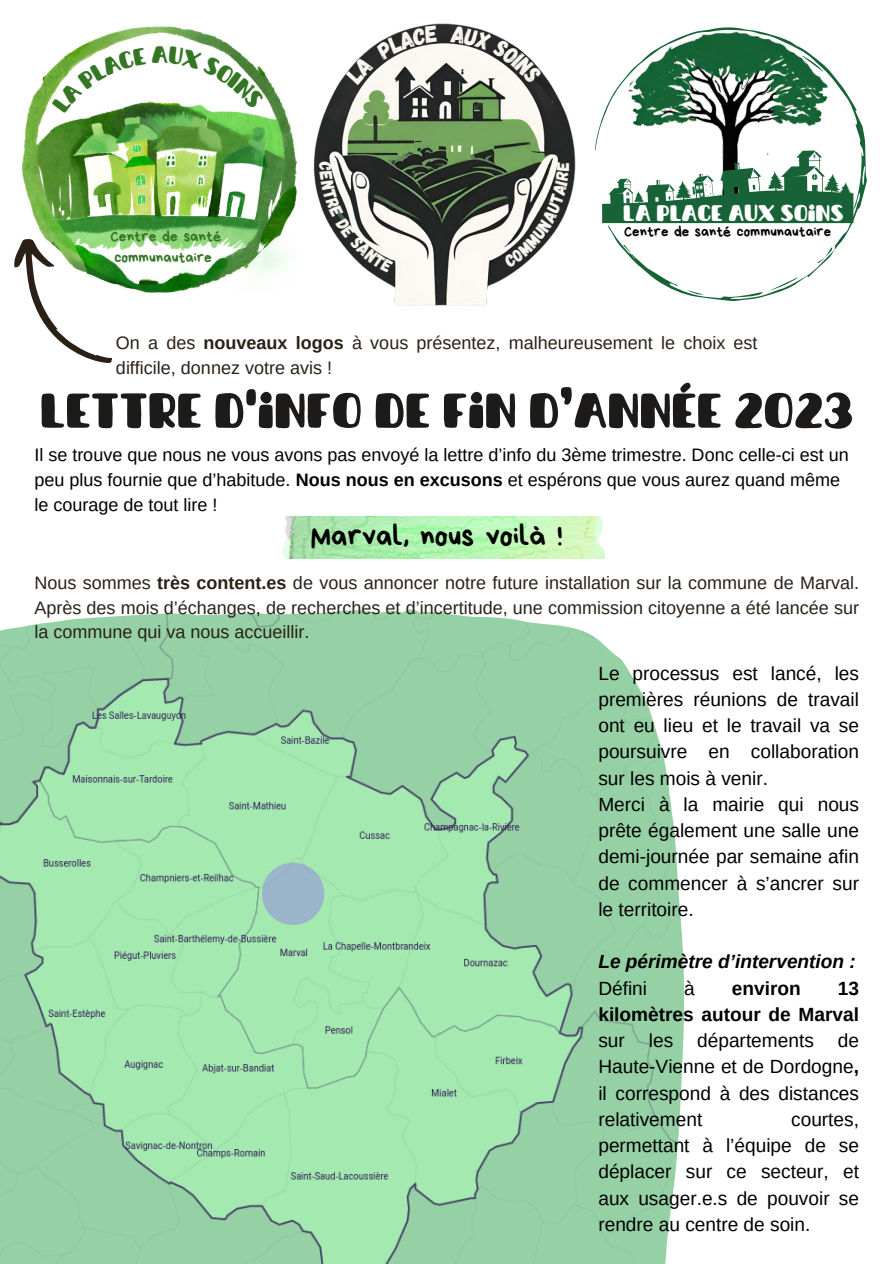
<style>
.page{position:relative;width:893px;height:1264px;background:#fff}
.page>*{position:absolute;margin:0;border:0;box-sizing:border-box;transform-origin:0 0}
.t1{font:50.1px "Cranberry";color:#1c1b1a}
.t2{font:30px "Bryndan Write";color:#000}
.t3{font:24.3px "Cranberry";color:#357625}
.t4{font:23.25px "Cranberry";color:#fff}
.t5{font:19.05px/26.2px "Arimo";color:#000;text-align:justify}
.t6{font:700 19.05px/26.2px "Arimo";color:#000;text-align:justify}
.t7{font:italic 700 19.05px "Arimo";color:#000}
.t8{font:18px/24.8px "Arimo";color:#2a2016;text-align:justify}
.t9{font:18px/24.8px "Arimo";color:#000}
.t10{font:15.3px/21.3px "Bryndan Write";color:#357625}
.t11{font:14.85px "Bryndan Write";color:#000}
.s1{font-weight:700}
.s2{font-weight:400}
</style>
<div class="page">
<img style="left:0;top:609px;width:683px;height:654px">
<img style="left:284px;top:516px;width:320px;height:42px">
<div style="left:262px;top:862px;width:62px;height:63px;background:#9bb6ca;border-radius:50%"></div>
<img style="left:23px;top:26px;width:237px;height:267px">
<svg style="left:627px;top:27px;width:239px;height:274px"></svg>
<svg style="left:801px;top:55px;width:22px;height:17px"></svg>
<svg style="left:769px;top:277px;width:28px;height:14px"></svg>
<svg style="left:686px;top:290px;width:17px;height:5px"></svg>
<svg style="left:627px;top:151px;width:226px;height:72px"></svg>
<svg style="left:817px;top:247px;width:15px;height:16px"></svg>
<svg style="left:627px;top:244px;width:9px;height:15px"></svg>
<img style="left:260px;top:23px;width:367px;height:283px">
<svg style="left:14px;top:231px;width:100px;height:132px"></svg>
<svg style="left:51px;top:47px;width:95px;height:66px"></svg>
<svg style="left:168px;top:46px;width:97px;height:63px"></svg>
<svg style="left:345px;top:26px;width:92px;height:59px"></svg>
<svg style="left:450px;top:26px;width:92px;height:58px"></svg>
<svg style="left:319px;top:162px;width:76px;height:111px"></svg>
<svg style="left:503px;top:163px;width:66px;height:105px"></svg>
<p class="t3" style="left:152px;top:44px;width:18px">A</p>
<p class="t10" style="left:111px;top:225px;width:112px">Centre de santé communautaire</p>
<p class="t4" style="left:623px;top:202px;width:222px">LA PLACE AUX SOINS</p>
<p class="t11" style="left:624px;top:224px;width:208px">Centre de santé communautaire</p>
<p class="t8" style="left:116px;top:330px;width:643px">On a des <span class="s1">nouveaux logos</span> à vous présentez, malheureusement le choix est difficile, donnez votre avis !</p>
<p class="t1" style="left:40px;top:387px;width:814px">LETTRE D'INFO DE FIN D’ANNÉE 2023</p>
<p class="t9" style="left:34px;top:442px;width:815px">Il se trouve que nous ne vous avons pas envoyé la lettre d’info du 3ème trimestre. Donc celle-ci est un peu plus fournie que d’habitude. <span class="s1">Nous nous en excusons</span> et espérons que vous aurez quand même le courage de tout lire !</p>
<p class="t2" style="left:311px;top:520px;width:253px">Marval, nous voilà !</p>
<p class="t8" style="left:34px;top:570px;width:826px">Nous sommes <span class="s1">très content.es</span> de vous annoncer notre future installation sur la commune de Marval.<br>Après des mois d’échanges, de recherches et d’incertitude, une commission citoyenne a été lancée sur la commune qui va nous accueillir.</p>
<p class="t5" style="left:598px;top:660px;width:262px">Le processus est lancé, les premières réunions de travail ont eu lieu et le travail va se poursuivre en collaboration sur les mois à venir.</p>
<p class="t5" style="left:598px;top:791px;width:262px">Merci à la mairie qui nous prête également une salle une demi-journée par semaine afin de commencer à s’ancrer sur le territoire.</p>
<p class="t7" style="left:598px;top:951px;width:259px">Le périmètre d’intervention :</p>
<p class="t5" style="left:598px;top:974px;width:50px">Défini</p>
<p class="t5" style="left:684px;top:974px;width:12px">à</p>
<p class="t6" style="left:731px;top:974px;width:70px">environ</p>
<p class="t6" style="left:598px;top:974px;width:262px;text-indent:239px">13 kilomètres autour de Marval <span class="s2">sur</span></p>
<p class="t5" style="left:648px;top:1027px;width:26px">les</p>
<p class="t5" style="left:697px;top:1027px;width:118px">départements</p>
<p class="t5" style="left:598px;top:1027px;width:262px;text-indent:239px">de Haute-Vienne et de Dordogne<span class="s1">, </span>il correspond à des distances relativement</p>
<p class="t5" style="left:598px;top:1106px;width:262px;text-indent:193px">courtes, permettant à l’équipe de se déplacer sur ce secteur, et aux usager.e.s de pouvoir se rendre au centre de soin.</p>
</div>
